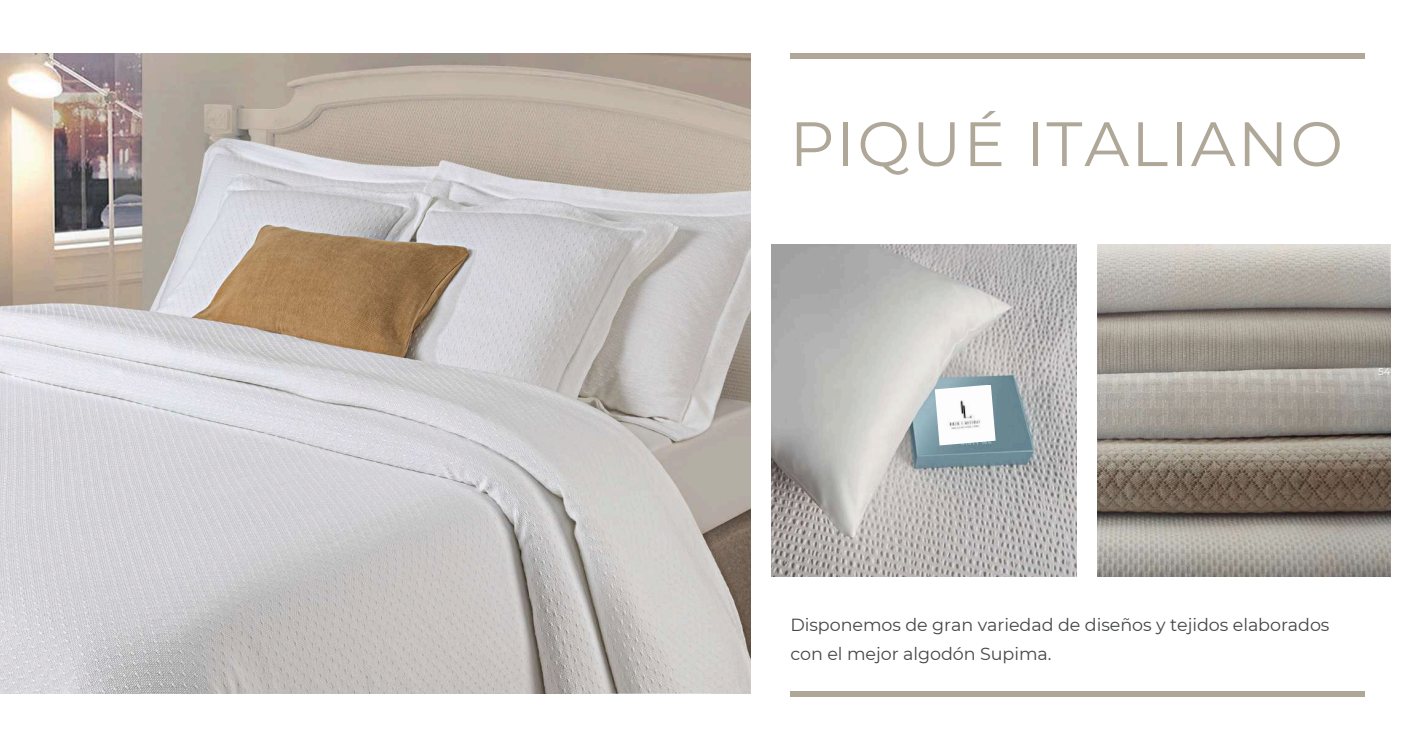
<style>
.page{position:relative;width:1418px;height:744px;background:#fff}
.page>*{position:absolute;margin:0;border:0;box-sizing:border-box;transform-origin:0 0}
.t1{font:62.5px "Montserrat";letter-spacing:.03em;color:#afa798}
.t2{font:17.5px/29px "Montserrat";letter-spacing:-.005em;color:#444748}
.t3{font:10px "Montserrat";color:#fff}
</style>
<div class="page">
<div style="left:789px;top:691px;width:575px;height:5px;background:#afa798"></div>
<div style="left:789px;top:53px;width:575px;height:5px;background:#afa798"></div>
<img style="left:1097px;top:245px;width:293px;height:331px">
<img style="left:771px;top:245px;width:305px;height:331px">
<img style="left:934px;top:384px;width:61px;height:61px">
<img style="left:0;top:53px;width:751px;height:640px">
<h1 class="t1" style="left:789px;top:105px;width:555px">PIQUÉ ITALIANO</h1>
<p class="t3" style="left:1378px;top:365px;width:14px">54</p>
<p class="t2" style="left:790px;top:609px;width:540px">Disponemos de gran variedad de diseños y tejidos elaborados con el mejor algodón Supima.</p>
</div>
